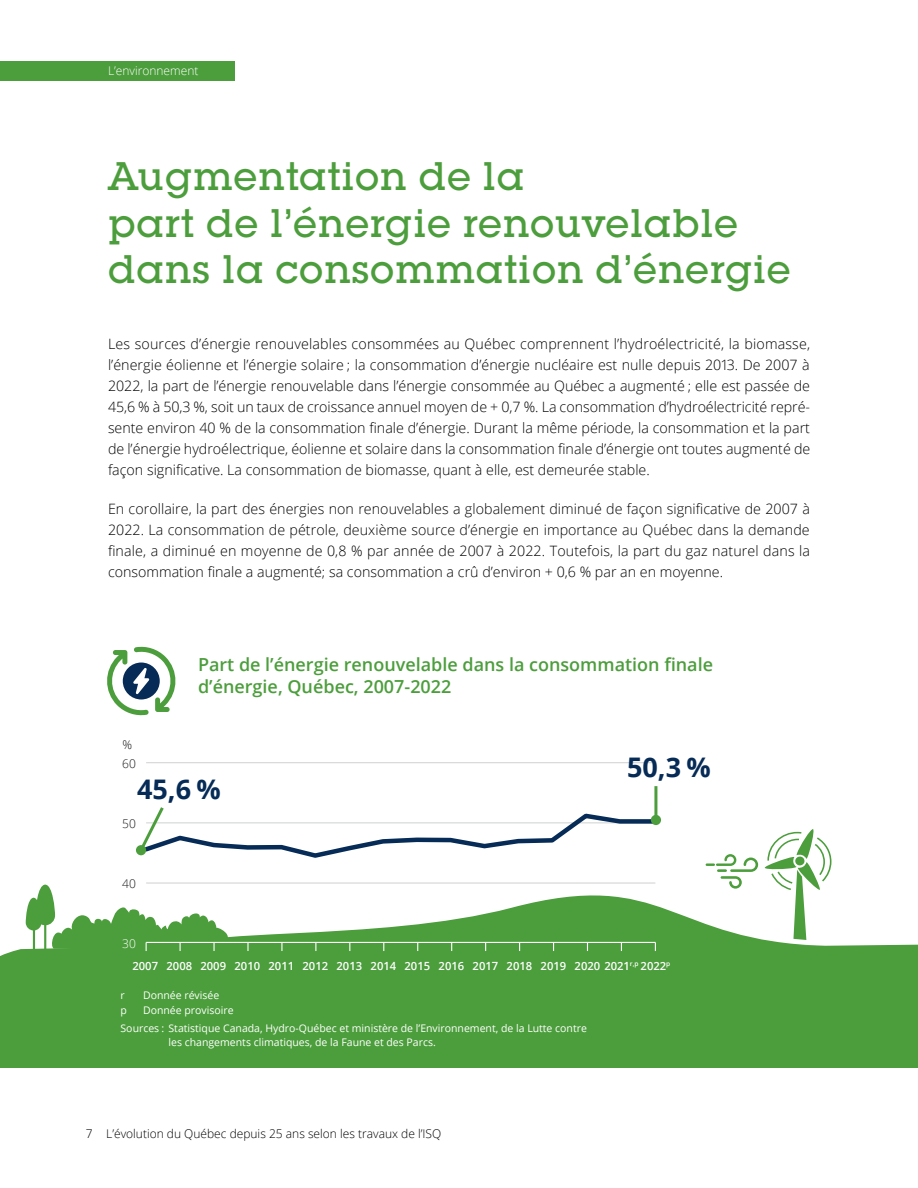
<style>
.page{position:relative;width:918px;height:1188px;background:#fff}
.page>*{position:absolute;margin:0;border:0;box-sizing:border-box;transform-origin:0 0}
.Titre_01{font:500 39px/46.8px "Lubalin Graph Std";letter-spacing:.02em;color:#4c9e3c}
.t1{font:700 27px "Open Sans";color:#052b56}
.Titre{font:600 18px/21.6px "Open Sans";color:#4c9e3c}
.Texte_courant{font:300 14.25px/21px "Open Sans";color:#000;text-align:justify}
.t2{font:300 12px "Open Sans";color:#000}
.t3{font:300 12px "Open Sans";color:#fff}
.t4{font:300 12px "Open Sans";color:#1c1b1a}
.t5{font:600 11.25px "Open Sans";color:#fff}
.Notes_-_générales___sources{font:10.5px/13.5px "Open Sans";color:#fff}
.Notes{font:10.5px "Open Sans";color:#fff}
</style>
<div class="page">
<div style="left:0;top:61px;width:235px;height:20px;background:#4c9e3c"></div>
<div style="left:0;top:960px;width:918px;height:108px;background:#4b9e3b"></div>
<hr style="left:146px;top:762px;width:509px;height:1px;background:#d4d5d5">
<svg style="left:107px;top:646px;width:69px;height:70px"></svg>
<hr style="left:654px;top:786px;width:3px;height:34px;background:#4c9e3c">
<svg style="left:0;top:804px;width:918px;height:156px"></svg>
<div style="left:136px;top:845px;width:10px;height:10px;background:#4c9e3c;border-radius:50%"></div>
<p class="t3" style="left:108px;top:62px;width:92px">L’environnement</p>
<h2 class="Titre_01" style="left:108px;top:152px;width:684px">Augmentation de la<br>part de l’énergie renouvelable dans la consommation d’énergie</h2>
<p class="Texte_courant" style="left:108px;top:333px;width:704px">Les sources d’énergie renouvelables consommées au Québec comprennent l’hydroélectricité, la biomasse, l’énergie éolienne et l’énergie solaire ; la consommation d’énergie nucléaire est nulle depuis 2013. De 2007 à 2022, la part de l’énergie renouvelable dans l’énergie consommée au Québec a augmenté ; elle est passée de 45,6 % à 50,3 %, soit un taux de croissance annuel moyen de + 0,7 %. La consommation d’hydroélectricité repré&shy;sente environ 40 % de la consommation finale d’énergie. Durant la même période, la consommation et la part de l’énergie hydroélectrique, éolienne et solaire dans la consommation finale d’énergie ont toutes augmenté de façon significative. La consommation de biomasse, quant à elle, est demeurée stable.</p>
<p class="Texte_courant" style="left:108px;top:498px;width:704px">En corollaire, la part des énergies non renouvelables a globalement diminué de façon significative de 2007 à 2022. La consommation de pétrole, deuxième source d’énergie en importance au Québec dans la demande finale, a diminué en moyenne de 0,8 % par année de 2007 à 2022. Toutefois, la part du gaz naturel dans la consommation finale a augmenté; sa consommation a crû d’environ + 0,6 % par an en moyenne.</p>
<p class="t4" style="left:123px;top:737px;width:11px">%</p>
<p class="Titre" style="left:198px;top:653px;width:517px">Part de l’énergie renouvelable dans la consommation finale d’énergie, Québec, 2007‑2022</p>
<p class="t4" style="left:122px;top:755px;width:15px">60</p>
<p class="t1" style="left:137px;top:770px;width:85px">45,6 %</p>
<p class="t4" style="left:122px;top:816px;width:15px">50</p>
<p class="t4" style="left:122px;top:876px;width:15px">40</p>
<p class="t3" style="left:122px;top:936px;width:15px">30</p>
<p class="t1" style="left:627px;top:748px;width:85px">50,3 %</p>
<p class="t5" style="left:132px;top:958px;width:539px">2007 2008 2009 2010 2011 2012 2013 2014 2015 2016 2017 2018 2019 2020 2021<sup>r,p</sup> 2022<sup>p</sup></p>
<p class="Notes" style="left:121px;top:988px;width:6px">r</p>
<p class="Notes" style="left:143px;top:988px;width:78px">Donnée révisée</p>
<p class="Notes" style="left:121px;top:1003px;width:8px">p</p>
<p class="Notes" style="left:143px;top:1003px;width:92px">Donnée provisoire</p>
<p class="Notes_-_générales___sources" style="left:169px;top:1021px;width:420px;text-indent:-48px">Sources : Statistique Canada, Hydro-Québec et ministère de l’Environnement, de la Lutte contre les changements climatiques, de la Faune et des Parcs.</p>
<p class="t2" style="left:86px;top:1125px;width:357px">7 L’évolution du Québec depuis 25 ans selon les travaux de l’ISQ</p>
</div>
